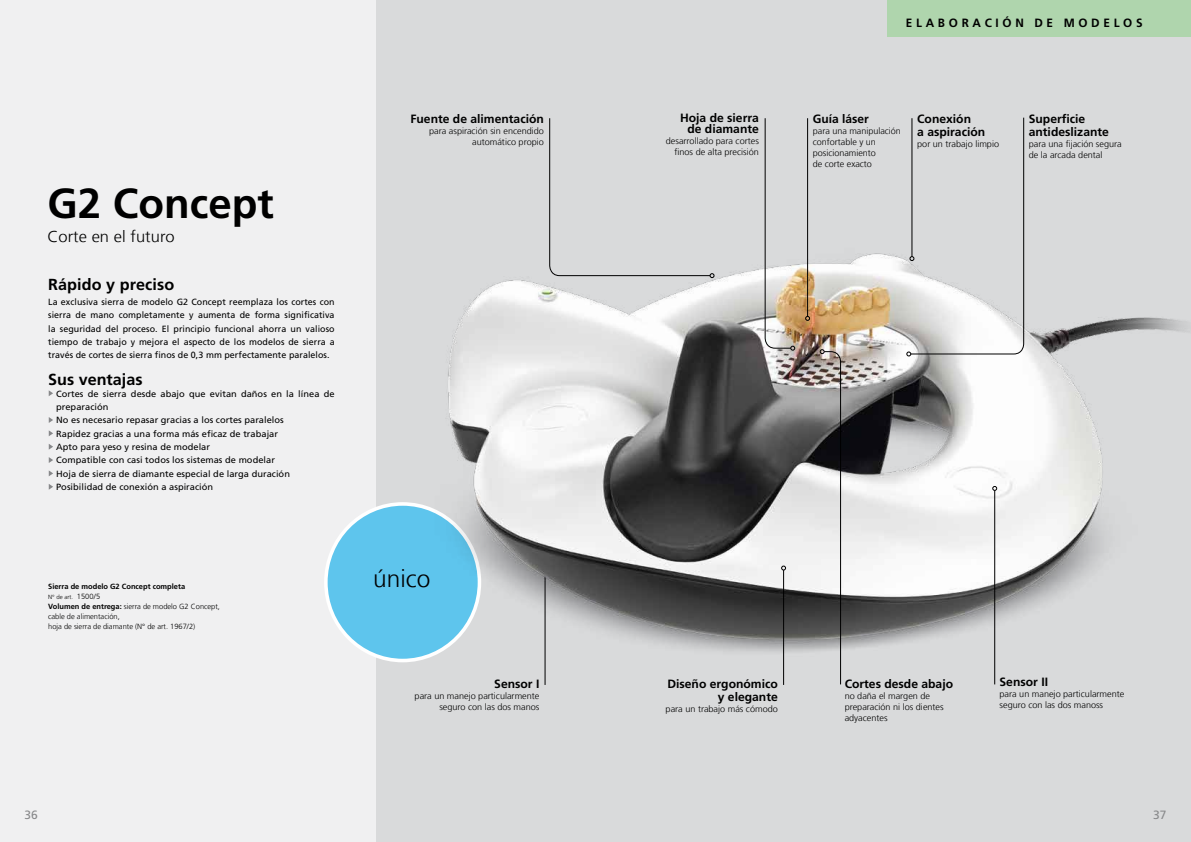
<style>
.page{position:relative;width:1191px;height:842px;background:#d9dadb}
.page>*{position:absolute;margin:0;border:0;box-sizing:border-box;transform-origin:0 0}
.t1{font:700 42px "Frutiger LT";color:#000}
.t2{font:300 24.5px "Frutiger LT";color:#000}
.t3{font:700 16px "Frutiger LT";letter-spacing:.005em;color:#000}
.t4{font:300 16px "Frutiger LT";letter-spacing:.005em;color:#000}
.t5{font:700 12px/13px "Frutiger LT";color:#000;text-align:right}
.t6{font:700 12px "Frutiger LT";letter-spacing:.315em;color:#000}
.t7{font:12px "Frutiger";color:#87888a}
.t8{font:9px/13.3px "Frutiger";letter-spacing:.005em;color:#000}
.t9{font:300 9px/11px "Frutiger LT";color:#000}
.t10{font:300 7.5px/10px "Frutiger LT";color:#000}
.t11{font:700 7.5px "Frutiger LT";color:#000}
.t12{font:300 6px "Frutiger LT";color:#000}
.s1{font-size:7.5px}
.s2{font-weight:700}
</style>
<div class="page">
<div style="left:0;top:0;width:375px;height:842px;background:#f0f0f1"></div>
<svg style="left:49px;top:390px;width:4px;height:6px"></svg>
<svg style="left:49px;top:417px;width:4px;height:6px"></svg>
<svg style="left:49px;top:430px;width:4px;height:6px"></svg>
<svg style="left:49px;top:444px;width:4px;height:6px"></svg>
<svg style="left:49px;top:457px;width:4px;height:6px"></svg>
<svg style="left:49px;top:470px;width:4px;height:6px"></svg>
<svg style="left:49px;top:484px;width:4px;height:6px"></svg>
<svg style="left:324px;top:502px;width:157px;height:160px"></svg>
<div style="left:328px;top:506px;width:150px;height:153px;background:#5ec5ed;border-radius:50%"></div>
<hr style="left:545px;top:421px;width:1px;height:264px;background:#000">
<img style="left:413px;top:230px;width:777px;height:451px">
<div style="left:887px;top:0;width:304px;height:36px;background:#afd5ad"></div>
<svg style="left:764px;top:118px;width:31px;height:232px"></svg>
<svg style="left:820px;top:349px;width:21px;height:336px"></svg>
<svg style="left:549px;top:118px;width:165px;height:160px"></svg>
<hr style="left:807px;top:118px;width:1px;height:198px;background:#000">
<svg style="left:805px;top:316px;width:5px;height:5px"></svg>
<hr style="left:783px;top:570px;width:1px;height:115px;background:#000">
<svg style="left:781px;top:566px;width:5px;height:4px"></svg>
<hr style="left:994px;top:490px;width:1px;height:194px;background:#000">
<svg style="left:992px;top:486px;width:5px;height:5px"></svg>
<svg style="left:906px;top:117px;width:118px;height:239px"></svg>
<h1 class="t1" style="left:47px;top:179px;width:228px">G2 Concept</h1>
<h3 class="t4" style="left:47px;top:227px;width:129px">Corte en el futuro</h3>
<h3 class="t3" style="left:48px;top:275px;width:128px">Rápido y preciso</h3>
<p class="t8" style="left:48px;top:295px;width:288px;text-align:justify">La exclusiva sierra de modelo G2 Concept reemplaza los cortes con sierra de mano completamente y aumenta de forma significativa la seguridad del proceso. El principio funcional ahorra un valioso tiempo de trabajo y mejora el aspecto de los modelos de sierra a través de cortes de sierra finos de 0,3 mm perfectamente paralelos.</p>
<h3 class="t3" style="left:48px;top:370px;width:96px">Sus ventajas</h3>
<p class="t8" style="left:56px;top:387px;width:280px">Cortes de sierra desde abajo que evitan daños en la línea de preparación<br>No es necesario repasar gracias a los cortes paralelos<br>Rapidez gracias a una forma más eficaz de trabajar<br>Apto para yeso y resina de modelar<br>Compatible con casi todos los sistemas de modelar<br>Hoja de sierra de diamante especial de larga duración Posibilidad de conexión a aspiración</p>
<p class="t11" style="left:48px;top:582px;width:138px">Sierra de modelo G2 Concept completa</p>
<p class="t12" style="left:48px;top:594px;width:53px">N° de art. <span class="s1">1500/5</span></p>
<p class="t10" style="left:48px;top:601px;width:173px"><span class="s2">Volumen de entrega:</span> sierra de modelo G2 Concept, cable de alimentación,<br>hoja de sierra de diamante (N° de art. 1967/2)</p>
<h3 class="t7" style="left:24px;top:808px;width:15px">36</h3>
<h3 class="t5" style="left:410px;top:112px;width:135px">Fuente de alimentación</h3>
<p class="t9" style="left:429px;top:125px;width:116px;text-align:right">para aspiración sin encendido automático propio</p>
<h2 class="t2" style="left:373px;top:564px;width:59px">único</h2>
<h3 class="t5" style="left:494px;top:677px;width:47px">Sensor I</h3>
<p class="t9" style="left:414px;top:691px;width:126px;text-align:right">para un manejo particularmente seguro con las dos manos</p>
<h3 class="t5" style="left:680px;top:113px;width:80px;line-height:11px">Hoja de sierra de diamante</h3>
<p class="t9" style="left:666px;top:136px;width:94px;text-align:right">desarrollado para cortes finos de alta precisión</p>
<h3 class="t6" style="left:906px;top:16px;width:238px">ELABORACIÓN DE MODELOS</h3>
<h3 class="t5" style="left:813px;top:112px;width:58px">Guía láser</h3>
<p class="t9" style="left:813px;top:125px;width:90px">para una manipulación confortable y un posicionamiento<br>de corte exacto</p>
<h3 class="t5" style="left:917px;top:112px;width:70px;text-align:left">Conexión<br>a aspiración</h3>
<p class="t9" style="left:917px;top:138px;width:83px">por un trabajo limpio</p>
<h3 class="t5" style="left:1028px;top:112px;width:82px;text-align:left">Superficie antideslizante</h3>
<p class="t9" style="left:1028px;top:138px;width:94px">para una fijación segura de la arcada dental</p>
<h3 class="t5" style="left:667px;top:677px;width:112px">Diseño ergonómico y elegante</h3>
<p class="t9" style="left:665px;top:704px;width:114px">para un trabajo más cómodo</p>
<h3 class="t5" style="left:844px;top:677px;width:110px">Cortes desde abajo</h3>
<p class="t9" style="left:844px;top:691px;width:100px">no daña el margen de preparación ni los dientes adyacentes</p>
<h3 class="t5" style="left:999px;top:675px;width:50px">Sensor II</h3>
<p class="t9" style="left:999px;top:688px;width:126px">para un manejo particularmente seguro con las dos manoss</p>
<h3 class="t7" style="left:1153px;top:808px;width:15px">37</h3>
</div>
